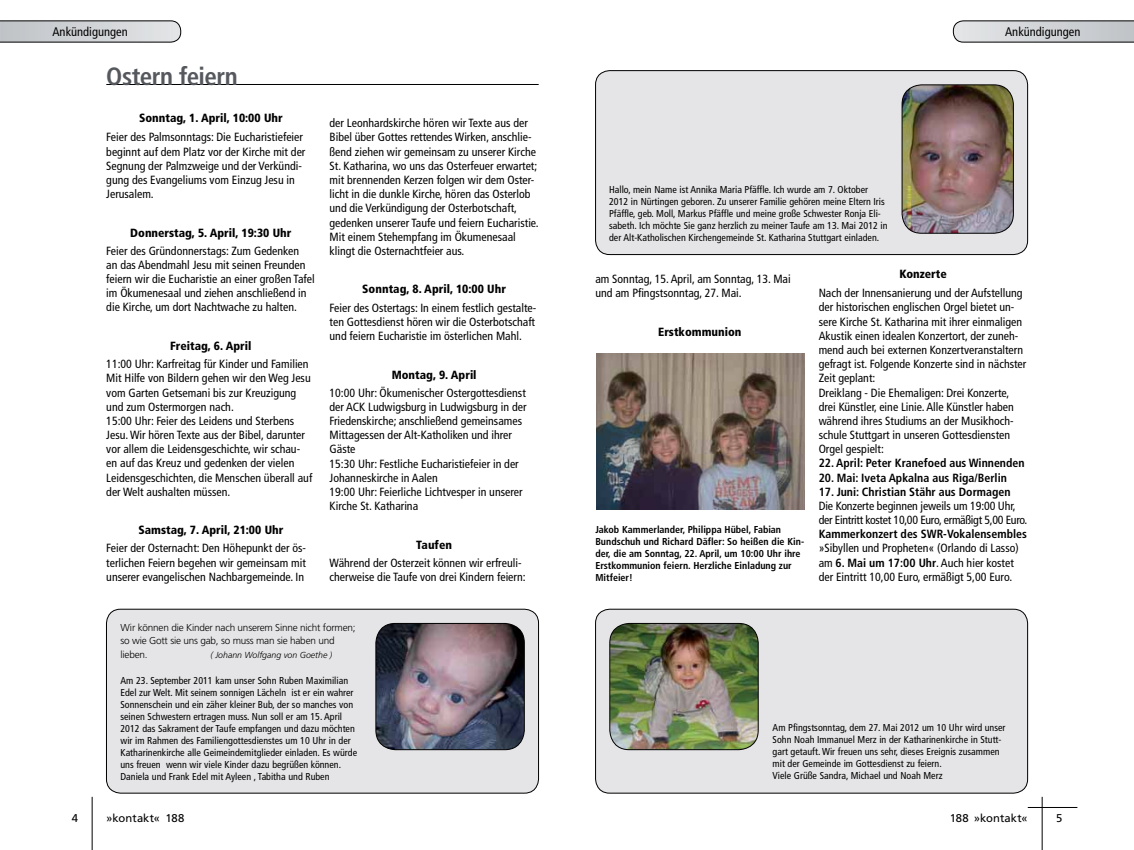
<style>
.page{position:relative;width:1134px;height:850px;background:#fff}
.page>*{position:absolute;margin:0;border:0;box-sizing:border-box;transform-origin:0 0}
.t1{font:700 condensed 25px "Frutiger LT Std";letter-spacing:-.02em;color:#55585d}
.t2{font:condensed 12.5px "Frutiger LT Std";color:#000}
.t3{font:condensed 11.88px/14.1px "Frutiger LT Std";color:#000}
.t4{font:900 condensed 11.88px "Frutiger LT Std";color:#000}
.t5{font:700 condensed 11.88px "Frutiger LT Std";color:#000}
.t6{font:condensed 11.88px/14.1px "Frutiger LT Std";letter-spacing:-.025em;color:#000}
.t7{font:11.25px "Frutiger LT Std";letter-spacing:.01em;color:#000}
.t8{font:condensed 10px/12px "Frutiger LT Std";color:#000}
.t9{font:700 condensed 10px/12px "Frutiger LT Std";color:#000}
.t10{font:300 10px/13.8px "Frutiger LT Std";letter-spacing:-.02em;color:#000}
.t11{font:italic 300 8.75px "Frutiger LT Std";color:#000}
.s1{font-weight:700}
</style>
<div class="page">
<hr style="left:92px;top:797px;width:1px;height:53px;background:#000">
<hr style="left:1042px;top:797px;width:1px;height:53px;background:#000">
<hr style="left:1028px;top:807px;width:49px;height:1px;background:#000">
<svg style="left:953px;top:21px;width:181px;height:21px;background:#c9cbce"></svg>
<div style="left:595px;top:71px;width:432px;height:184px;background:#e5e5e7;border-radius:14px"></div>
<div style="left:595px;top:70px;width:433px;height:185px;border:1px solid #000;border-radius:14px"></div>
<img style="left:902px;top:85px;width:111px;height:148px">
<div style="left:902px;top:85px;width:111px;height:148px;border:1px solid #000;border-radius:20px"></div>
<div style="left:595px;top:609px;width:432px;height:184px;background:#e5e5e7;border-radius:14px"></div>
<div style="left:595px;top:609px;width:433px;height:184px;border:1px solid #000;border-radius:14px"></div>
<img style="left:610px;top:623px;width:148px;height:127px">
<div style="left:609px;top:623px;width:149px;height:127px;border:1px solid #000;border-radius:20px"></div>
<img style="left:596px;top:354px;width:208px;height:156px">
<svg style="left:0;top:21px;width:181px;height:21px;background:#c9cbce"></svg>
<div style="left:106px;top:609px;width:432px;height:184px;background:#e5e5e7;border-radius:14px"></div>
<div style="left:106px;top:609px;width:433px;height:184px;border:1px solid #000;border-radius:14px"></div>
<img style="left:376px;top:623px;width:148px;height:127px">
<div style="left:376px;top:623px;width:148px;height:127px;border:1px solid #000;border-radius:20px"></div>
<hr style="left:106px;top:84px;width:433px;height:1px;background:#000">
<p class="t2" style="left:52px;top:26px;width:77px">Ankündigungen</p>
<h1 class="t1" style="left:106px;top:65px;width:133px">Ostern feiern</h1>
<p class="t4" style="left:139px;top:113px;width:145px">Sonntag, 1. April, 10:00 Uhr</p>
<p class="t3" style="left:106px;top:131px;width:201px">Feier des Palmsonntags: Die Eucharistiefeier beginnt auf dem Platz vor der Kirche mit der Segnung der Palmzweige und der Verkündi&shy;gung des Evangeliums vom Einzug Jesu in Jerusalem.</p>
<p class="t4" style="left:130px;top:227px;width:163px">Donnerstag, 5. April, 19:30 Uhr</p>
<p class="t3" style="left:106px;top:244px;width:210px">Feier des Gründonnerstags: Zum Gedenken<br>an das Abendmahl Jesu mit seinen Freunden feiern wir die Eucharistie an einer großen Tafel im Ökumenesaal und ziehen anschließend in die Kirche, um dort Nachtwache zu halten.</p>
<p class="t4" style="left:170px;top:341px;width:83px">Freitag, 6. April</p>
<p class="t3" style="left:106px;top:358px;width:207px">11:00 Uhr: Karfreitag für Kinder und Familien Mit Hilfe von Bildern gehen wir den Weg Jesu vom Garten Getsemani bis zur Kreuzigung und zum Ostermorgen nach.<br>15:00 Uhr: Feier des Leidens und Sterbens Jesu. Wir hören Texte aus der Bibel, darunter vor allem die Leidensgeschichte, wir schau&shy;en auf das Kreuz und gedenken der vielen Leidensgeschichten, die Menschen überall auf der Welt aushalten müssen.</p>
<p class="t4" style="left:138px;top:525px;width:147px">Samstag, 7. April, 21:00 Uhr</p>
<p class="t3" style="left:106px;top:542px;width:201px;text-align:justify">Feier der Osternacht: Den Höhepunkt der ös&shy;terlichen Feiern begehen wir gemeinsam mit unserer evangelischen Nachbargemeinde. In</p>
<p class="t3" style="left:330px;top:117px;width:211px">der Leonhardskirche hören wir Texte aus der Bibel über Gottes rettendes Wirken, anschlie&shy;ßend ziehen wir gemeinsam zu unserer Kirche St. Katharina, wo uns das Osterfeuer erwartet; mit brennenden Kerzen folgen wir dem Oster&shy;licht in die dunkle Kirche, hören das Osterlob und die Verkündigung der Osterbotschaft, gedenken unserer Taufe und feiern Eucharistie.<br>Mit einem Stehempfang im Ökumenesaal klingt die Osternachtfeier aus.</p>
<p class="t4" style="left:362px;top:284px;width:145px">Sonntag, 8. April, 10:00 Uhr</p>
<p class="t3" style="left:330px;top:301px;width:208px;text-align:justify">Feier des Ostertags: In einem festlich gestalte&shy;ten Gottesdienst hören wir die Osterbotschaft und feiern Eucharistie im österlichen Mahl.</p>
<p class="t4" style="left:392px;top:369px;width:86px">Montag, 9. April</p>
<p class="t3" style="left:330px;top:386px;width:198px">10:00 Uhr: Ökumenischer Ostergottesdienst der ACK Ludwigsburg in Ludwigsburg in der Friedenskirche; anschließend gemeinsames Mittagessen der Alt-Katholiken und ihrer Gäste<br>15:30 Uhr: Festliche Eucharistiefeier in der Johanneskirche in Aalen<br>19:00 Uhr: Feierliche Lichtvesper in unserer Kirche St. Katharina</p>
<p class="t4" style="left:416px;top:539px;width:37px">Taufen</p>
<p class="t3" style="left:330px;top:556px;width:198px">Während der Osterzeit können wir erfreuli&shy;cherweise die Taufe von drei Kindern feiern:</p>
<p class="t10" style="left:120px;top:621px;width:237px">Wir können die Kinder nach unserem Sinne nicht formen; so wie Gott sie uns gab, so muss man sie haben und lieben.</p>
<p class="t11" style="left:210px;top:650px;width:123px">( Johann Wolfgang von Goethe )</p>
<p class="t8" style="left:120px;top:675px;width:238px">Am 23. September 2011 kam unser Sohn Ruben Maximilian Edel zur Welt. Mit seinem sonnigen Lächeln ist er ein wahrer Sonnenschein und ein zäher kleiner Bub, der so manches von seinen Schwestern ertragen muss. Nun soll er am 15. April 2012 das Sakrament der Taufe empfangen und dazu möchten wir im Rahmen des Familiengottesdienstes um 10 Uhr in der Katharinenkirche alle Geimeindemitglieder einladen. Es würde uns freuen wenn wir viele Kinder dazu begrüßen können.<br>Daniela und Frank Edel mit Ayleen , Tabitha und Ruben</p>
<p class="t8" style="left:609px;top:184px;width:280px">Hallo, mein Name ist Annika Maria Pfäffle. Ich wurde am 7. Oktober 2012 in Nürtingen geboren. Zu unserer Familie gehören meine Eltern Iris Pfäffle, geb. Moll, Markus Pfäffle und meine große Schwester Ronja Eli&shy;sabeth. Ich möchte Sie ganz herzlich zu meiner Taufe am 13. Mai 2012 in der Alt-Katholischen Kirchengemeinde St. Katharina Stuttgart einladen.</p>
<p class="t2" style="left:1005px;top:26px;width:77px">Ankündigungen</p>
<p class="t3" style="left:595px;top:272px;width:197px">am Sonntag, 15. April, am Sonntag, 13. Mai und am Pfingstsonntag, 27. Mai.</p>
<p class="t4" style="left:658px;top:327px;width:85px">Erstkommunion</p>
<p class="t9" style="left:595px;top:524px;width:210px">Jakob Kammerlander, Philippa Hübel, Fabian Bundschuh und Richard Däfler: So heißen die Kin&shy;der, die am Sonntag, 22. April, um 10:00 Uhr ihre Erstkommunion feiern. Herzliche Einladung zur Mitfeier!</p>
<p class="t4" style="left:899px;top:269px;width:49px">Konzerte</p>
<p class="t3" style="left:819px;top:287px;width:209px">Nach der Innensanierung und der Aufstellung der historischen englischen Orgel bietet un&shy;sere Kirche St. Katharina mit ihrer einmaligen Akustik einen idealen Konzertort, der zuneh&shy;mend auch bei externen Konzertveranstaltern gefragt ist. Folgende Konzerte sind in nächster Zeit geplant:<br>Dreiklang - Die Ehemaligen: Drei Konzerte, drei Künstler, eine Linie. Alle Künstler haben während ihres Studiums an der Musikhoch&shy;schule Stuttgart in unseren Gottesdiensten Orgel gespielt:</p>
<p class="t5" style="left:819px;top:458px;width:207px">22. April: Peter Kranefoed aus Winnenden</p>
<p class="t5" style="left:819px;top:472px;width:190px">20. Mai: Iveta Apkalna aus Riga/Berlin</p>
<p class="t5" style="left:819px;top:487px;width:193px">17. Juni: Christian Stähr aus Dormagen</p>
<p class="t6" style="left:819px;top:499px;width:210px">Die Konzerte beginnen jeweils um 19:00 Uhr, der Eintritt kostet 10,00 Euro, ermäßigt 5,00 Euro.</p>
<p class="t5" style="left:819px;top:529px;width:210px">Kammerkonzert des SWR-Vokalensembles</p>
<p class="t3" style="left:819px;top:542px;width:202px">»Sibyllen und Propheten« (Orlando di Lasso) am <span class="s1">6. Mai um 17:00 Uhr</span>. Auch hier kostet der Eintritt 10,00 Euro, ermäßigt 5,00 Euro.</p>
<p class="t8" style="left:772px;top:722px;width:234px">Am Pfingstsonntag, dem 27. Mai 2012 um 10 Uhr wird unser Sohn Noah Immanuel Merz in der Katharinenkirche in Stutt&shy;gart getauft. Wir freuen uns sehr, dieses Ereignis zusammen mit der Gemeinde im Gottesdienst zu feiern.<br>Viele Grüße Sandra, Michael und Noah Merz</p>
<p class="t7" style="left:72px;top:813px;width:8px">4</p>
<p class="t7" style="left:106px;top:813px;width:79px">»kontakt« 188</p>
<p class="t7" style="left:950px;top:813px;width:79px">188 »kontakt«</p>
<p class="t7" style="left:1056px;top:813px;width:8px">5</p>
</div>
